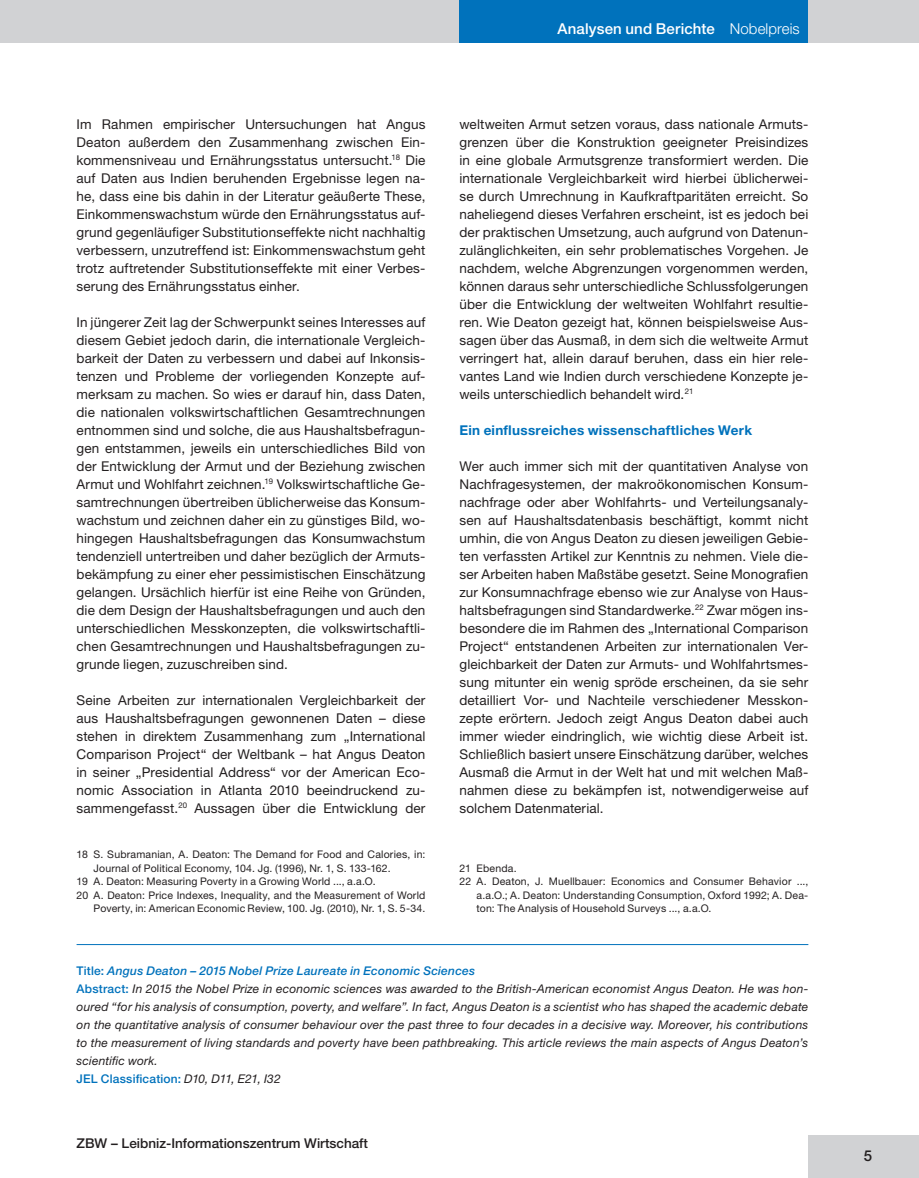
<style>
.page{position:relative;width:919px;height:1178px;background:#fff}
.page>*{position:absolute;margin:0;border:0;box-sizing:border-box;transform-origin:0 0}
.t1{font:500 15px "Helvetica Neue";letter-spacing:.01em;color:#fff}
.t2{font:500 15px "Helvetica Neue";color:#231f20}
.Fließtext{font:13.5px/18px "Helvetica Neue";letter-spacing:.01em;color:#231f20;text-align:justify}
.t3{font:500 13.5px "Helvetica Neue";color:#231f20}
.Zwischenüberschrift{font:700 13.5px "Helvetica Neue";letter-spacing:.02em;color:#0072bc}
.Abstract_Fließtext{font:italic 12px/18px "Helvetica Neue";letter-spacing:.015em;color:#231f20;text-align:justify}
.Abstract_Title{font:italic 500 12px "Helvetica Neue";letter-spacing:.02em;color:#0072bc}
.Abstract_Fließtext-2{font:500 12px "Helvetica Neue";letter-spacing:.015em;color:#0072bc}
.Fußnotentext{font:10.5px/13.5px "Helvetica Neue";letter-spacing:.02em;color:#231f20;text-align:justify}
.s1{font-weight:300}
.s2{font-style:normal}
.s3{font-weight:500;font-style:normal;color:#0072bc}
.s4{font-weight:400;font-style:italic;color:#231f20}
</style>
<div class="page">
<div style="left:0;top:0;width:918px;height:43px;background:#d1d2d4"></div>
<div style="left:459px;top:0;width:349px;height:43px;background:#0072bc"></div>
<div style="left:808px;top:1135px;width:110px;height:43px;background:#d1d2d4"></div>
<hr style="left:77px;top:944px;width:731px;height:1px;background:#0072bc">
<p class="Fließtext" style="left:77px;top:115px;width:350px">Im Rahmen empirischer Untersuchungen hat Angus Deaton außerdem den Zusammenhang zwischen Ein&shy;kommensniveau und Ernährungsstatus untersucht.<sup>18</sup> Die auf Daten aus Indien beruhenden Ergebnisse legen na&shy;he, dass eine bis dahin in der Literatur geäußerte These, Einkommenswachstum würde den Ernährungsstatus auf&shy;grund gegenläufiger Substitutionseffekte nicht nachhaltig verbessern, unzutreffend ist: Einkommenswachstum geht trotz auftretender Substitutionseffekte mit einer Verbes&shy;serung des Ernährungsstatus einher.</p>
<p class="Fließtext" style="left:77px;top:313px;width:350px">In jüngerer Zeit lag der Schwerpunkt seines Interesses auf diesem Gebiet jedoch darin, die internationale Vergleich&shy;barkeit der Daten zu verbessern und dabei auf Inkonsis&shy;tenzen und Probleme der vorliegenden Konzepte auf&shy;merksam zu machen. So wies er darauf hin, dass Daten, die nationalen volkswirtschaftlichen Gesamtrechnungen entnommen sind und solche, die aus Haushaltsbefragun&shy;gen entstammen, jeweils ein unterschiedliches Bild von der Entwicklung der Armut und der Beziehung zwischen Armut und Wohlfahrt zeichnen.<sup>19</sup> Volkswirtschaftliche Ge&shy;samtrechnungen übertreiben üblicherweise das Konsum&shy;wachstum und zeichnen daher ein zu günstiges Bild, wo&shy;hingegen Haushaltsbefragungen das Konsumwachstum tendenziell untertreiben und daher bezüglich der Armuts&shy;bekämpfung zu einer eher pessimistischen Einschätzung gelangen. Ursächlich hierfür ist eine Reihe von Gründen, die dem Design der Haushaltsbefragungen und auch den unterschiedlichen Messkonzepten, die volkswirtschaftli&shy;chen Gesamtrechnungen und Haushaltsbefragungen zu&shy;grunde liegen, zuzuschreiben sind.</p>
<p class="Fließtext" style="left:77px;top:691px;width:350px">Seine Arbeiten zur internationalen Vergleichbarkeit der aus Haushaltsbefragungen gewonnenen Daten – diese stehen in direktem Zusammenhang zum „International Comparison Project“ der Weltbank – hat Angus Deaton in seiner „Presidential Address“ vor der American Eco&shy;nomic Association in Atlanta 2010 beeindruckend zu&shy;sammengefasst.<sup>20</sup> Aussagen über die Entwicklung der</p>
<p class="Fußnotentext" style="left:94px;top:847px;width:333px;text-indent:-17px">18 S. Subramanian, A. Deaton: The Demand for Food and Calories, in:<br>Journal of Political Economy, 104. Jg. (1996), Nr. 1, S. 133-162.</p>
<p class="Fußnotentext" style="left:77px;top:874px;width:300px">19 A. Deaton: Measuring Poverty in a Growing World ..., a.a.O.</p>
<p class="Fußnotentext" style="left:77px;top:888px;width:350px;text-align:right">20 A. Deaton: Price Indexes, Inequality, and the Measurement of World<br>Poverty, in: American Economic Review, 100. Jg. (2010), Nr. 1, S. 5-34.</p>
<p class="t1" style="left:557px;top:20px;width:244px">Analysen und Berichte <span class="s1">Nobelpreis</span></p>
<p class="Fließtext" style="left:459px;top:115px;width:350px">weltweiten Armut setzen voraus, dass nationale Armuts&shy;grenzen über die Konstruktion geeigneter Preisindizes in eine globale Armutsgrenze transformiert werden. Die internationale Vergleichbarkeit wird hierbei üblicherwei&shy;se durch Umrechnung in Kaufkraftparitäten erreicht. So naheliegend dieses Verfahren erscheint, ist es jedoch bei der praktischen Umsetzung, auch aufgrund von Datenun&shy;zulänglichkeiten, ein sehr problematisches Vorgehen. Je nachdem, welche Abgrenzungen vorgenommen werden, können daraus sehr unterschiedliche Schlussfolgerungen über die Entwicklung der weltweiten Wohlfahrt resultie&shy;ren. Wie Deaton gezeigt hat, können beispielsweise Aus&shy;sagen über das Ausmaß, in dem sich die weltweite Armut verringert hat, allein darauf beruhen, dass ein hier rele&shy;vantes Land wie Indien durch verschiedene Konzepte je&shy;weils unterschiedlich behandelt wird.<sup>21</sup></p>
<p class="Zwischenüberschrift" style="left:459px;top:421px;width:294px">Ein einflussreiches wissenschaftliches Werk</p>
<p class="Fließtext" style="left:459px;top:457px;width:350px">Wer auch immer sich mit der quantitativen Analyse von Nachfragesystemen, der makroökonomischen Konsum&shy;nachfrage oder aber Wohlfahrts- und Verteilungsanaly&shy;sen auf Haushaltsdatenbasis beschäftigt, kommt nicht umhin, die von Angus Deaton zu diesen jeweiligen Gebie&shy;ten verfassten Artikel zur Kenntnis zu nehmen. Viele die&shy;ser Arbeiten haben Maßstäbe gesetzt. Seine Monografien zur Konsumnachfrage ebenso wie zur Analyse von Haus&shy;haltsbefragungen sind Standardwerke.<sup>22</sup> Zwar mögen ins&shy;besondere die im Rahmen des „International Comparison Project“ entstandenen Arbeiten zur internationalen Ver&shy;gleichbarkeit der Daten zur Armuts- und Wohlfahrtsmes&shy;sung mitunter ein wenig spröde erscheinen, da sie sehr detailliert Vor- und Nachteile verschiedener Messkon&shy;zepte erörtern. Jedoch zeigt Angus Deaton dabei auch immer wieder eindringlich, wie wichtig diese Arbeit ist.<br>Schließlich basiert unsere Einschätzung darüber, welches Ausmaß die Armut in der Welt hat und mit welchen Maß&shy;nahmen diese zu bekämpfen ist, notwendigerweise auf solchem Datenmaterial.</p>
<p class="Fußnotentext" style="left:459px;top:861px;width:59px">21 Ebenda.</p>
<p class="Fußnotentext" style="left:476px;top:874px;width:333px;text-indent:-17px">22 A. Deaton, J. Muellbauer: Economics and Consumer Behavior ..., a.a.O.; A. Deaton: Understanding Consumption, Oxford 1992; A. Dea&shy;ton: The Analysis of Household Surveys ..., a.a.O.</p>
<p class="Abstract_Title" style="left:77px;top:963px;width:400px"><span class="s2">Title:</span> Angus Deaton – 2015 Nobel Prize Laureate in Economic Sciences</p>
<p class="Abstract_Fließtext" style="left:77px;top:979px;width:733px"><span class="s3">Abstract:</span> In 2015 the Nobel Prize in economic sciences was awarded to the British-American economist Angus Deaton. He was hon&shy;oured “for his analysis of consumption, poverty, and welfare”. In fact, Angus Deaton is a scientist who has shaped the academic debate on the quantitative analysis of consumer behaviour over the past three to four decades in a decisive way. Moreover, his contributions to the measurement of living standards and poverty have been pathbreaking. This article reviews the main aspects of Angus Deaton’s scientific work.</p>
<p class="Abstract_Fließtext-2" style="left:77px;top:1071px;width:205px">JEL Classification: <span class="s4">D10, D11, E21, I32</span></p>
<p class="t3" style="left:77px;top:1135px;width:293px">ZBW – Leibniz-Informationszentrum Wirtschaft</p>
<p class="t2" style="left:863px;top:1147px;width:10px">5</p>
</div>
